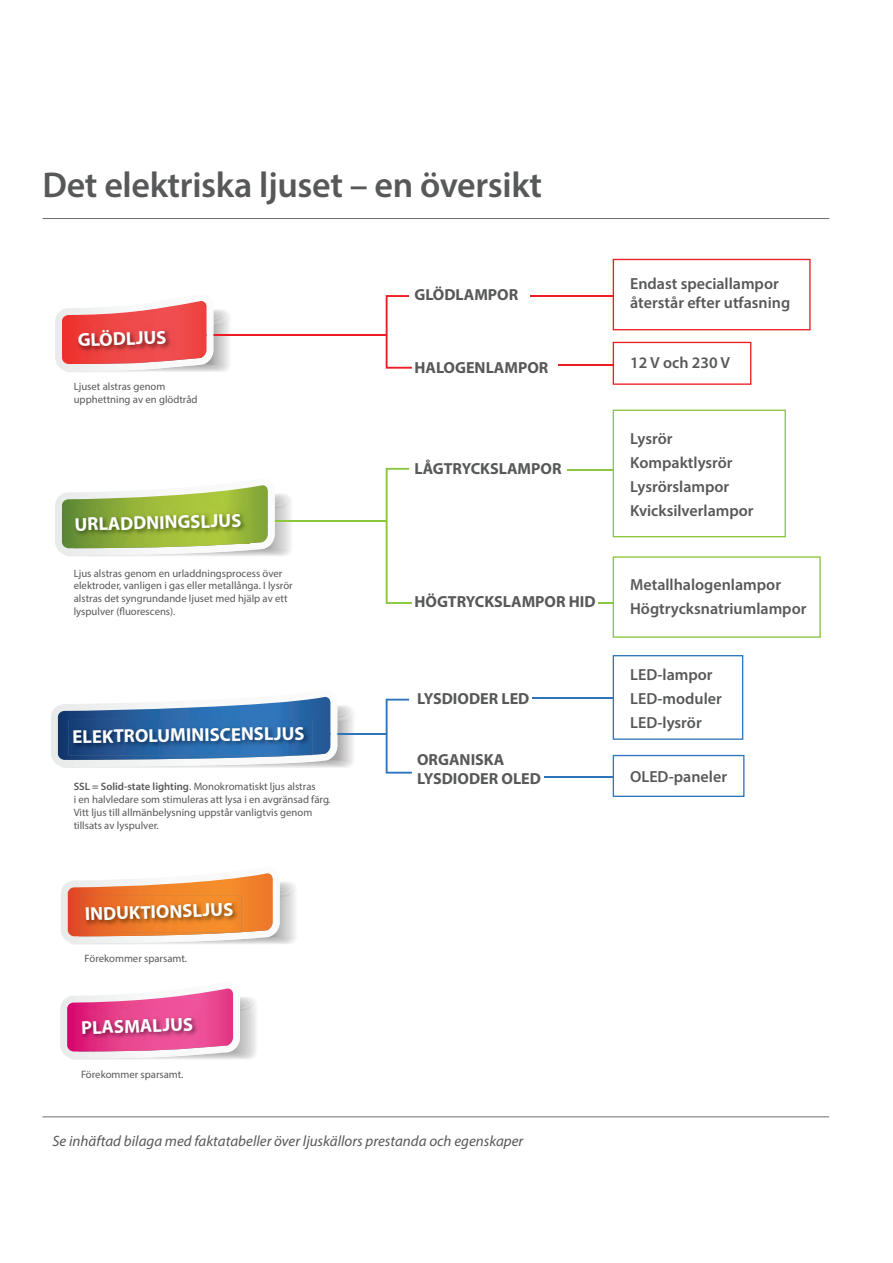
<style>
.page{position:relative;width:893px;height:1263px;background:#fff}
.page>*{position:absolute;margin:0;border:0;box-sizing:border-box;transform-origin:0 0}
.t1{font:600 36px "Myriad Pro";letter-spacing:-.01em;color:#57585a}
.t2{font:700 18.75px "Myriad Pro";color:#fff}
.t3{font:600 16.05px/24.2px "Myriad Pro";color:#57585a}
.t4{font:700 16.05px/19.2px "Myriad Pro";color:#57585a}
.t5{font:italic 15px "Myriad Pro";color:#57585a}
.t6{font:10.65px/12.9px "Myriad Pro";color:#57585a}
.s1{font-weight:600}
</style>
<div class="page">
<hr style="left:167px;top:334px;width:219px;height:2px;background:#ee1d23">
<hr style="left:531px;top:295px;width:83px;height:1px;background:#ee1d23">
<hr style="left:558px;top:365px;width:56px;height:1px;background:#ee1d23">
<hr style="left:205px;top:520px;width:181px;height:2px;background:#8bc63e">
<hr style="left:567px;top:469px;width:46px;height:2px;background:#8bc63e">
<hr style="left:205px;top:733px;width:181px;height:2px;background:#2e76bc">
<hr style="left:532px;top:698px;width:82px;height:1px;background:#2e76bc">
<hr style="left:544px;top:776px;width:70px;height:1px;background:#2e76bc">
<svg style="left:60px;top:988px;width:196px;height:72px"></svg>
<svg style="left:55px;top:485px;width:236px;height:71px"></svg>
<svg style="left:55px;top:301px;width:175px;height:71px"></svg>
<svg style="left:51px;top:696px;width:303px;height:72px"></svg>
<img style="left:69px;top:720px;width:244px;height:35px">
<img style="left:71px;top:507px;width:178px;height:36px">
<img style="left:74px;top:324px;width:101px;height:35px">
<img style="left:77px;top:1011px;width:124px;height:35px">
<svg style="left:61px;top:873px;width:235px;height:71px"></svg>
<img style="left:81px;top:896px;width:160px;height:37px">
<svg style="left:386px;top:295px;width:26px;height:74px"></svg>
<svg style="left:386px;top:468px;width:26px;height:136px"></svg>
<svg style="left:386px;top:699px;width:26px;height:75px"></svg>
<svg style="left:613px;top:410px;width:173px;height:127px"></svg>
<svg style="left:613px;top:259px;width:198px;height:71px"></svg>
<svg style="left:613px;top:342px;width:138px;height:43px"></svg>
<svg style="left:613px;top:655px;width:130px;height:85px"></svg>
<svg style="left:613px;top:755px;width:131px;height:42px"></svg>
<svg style="left:598px;top:556px;width:223px;height:82px"></svg>
<hr style="left:43px;top:1116px;width:786px;height:1px;background:#6c6d70">
<hr style="left:43px;top:218px;width:786px;height:1px;background:#6c6d70">
<h1 class="t1" style="left:43px;top:162px;width:501px">Det elektriska ljuset – en översikt</h1>
<h2 class="t2" style="left:77px;top:328px;width:90px;rotate:-2deg">GLÖDLJUS</h2>
<p class="t6" style="left:74px;top:380px;width:125px">Ljuset alstras genom upphettning av en glödtråd</p>
<h2 class="t2" style="left:74px;top:511px;width:168px;rotate:-1deg">URLADDNINGSLJUS</h2>
<p class="t6" style="left:74px;top:566px;width:221px">Ljus alstras genom en urladdningsprocess över elektroder, vanligen i gas eller metallånga. I lysrör alstras det syngrundande ljuset med hjälp av ett lyspulver (-uorescens).</p>
<h2 class="t2" style="left:72px;top:725px;width:234px;rotate:-1deg">ELEKTROLUMINISCENSLJUS</h2>
<p class="t6" style="left:74px;top:780px;width:258px"><span class="s1">SSL = Solid-state lighting</span>. Monokromatiskt ljus alstras<br>i en halvledare som stimuleras att lysa i en avgränsad färg.<br>Vitt ljus till allmänbelysning uppstår vanligtvis genom tillsats av lyspulver.</p>
<h2 class="t2" style="left:85px;top:902px;width:150px;rotate:-2deg">INDUKTIONSLJUS</h2>
<p class="t6" style="left:85px;top:952px;width:104px">Förekommer sparsamt.</p>
<h2 class="t2" style="left:81px;top:1015px;width:113px;rotate:-2deg">PLASMALJUS</h2>
<p class="t6" style="left:81px;top:1068px;width:104px">Förekommer sparsamt.</p>
<h3 class="t4" style="left:414px;top:285px;width:105px">GLÖDLAMPOR</h3>
<h3 class="t4" style="left:414px;top:357px;width:135px">HALOGENLAMPOR</h3>
<h3 class="t4" style="left:414px;top:458px;width:149px">LÅGTRYCKSLAMPOR</h3>
<h3 class="t4" style="left:414px;top:591px;width:183px">HÖGTRYCKSLAMPOR HID</h3>
<h3 class="t4" style="left:417px;top:689px;width:114px">LYSDIODER LED</h3>
<h3 class="t4" style="left:417px;top:749px;width:125px">ORGANISKA<br>LYSDIODER OLED</h3>
<h3 class="t5" style="left:52px;top:1132px;width:472px">Se inhäftad bilaga med faktatabeller över ljuskällors prestanda och egenskaper</h3>
<h3 class="t3" style="left:630px;top:274px;width:162px;line-height:18.8px">Endast speciallampor återstår efter utfasning</h3>
<h3 class="t3" style="left:630px;top:350px;width:101px">12 V och 230 V</h3>
<h3 class="t3" style="left:630px;top:426px;width:125px">Lysrör<br>Kompaktlysrör<br>Lysrörslampor<br>Kvicksilverlampor</h3>
<h3 class="t3" style="left:630px;top:572px;width:178px">Metallhalogenlampor<br>Högtrycksnatriumlampor</h3>
<h3 class="t3" style="left:630px;top:662px;width:93px">LED-lampor<br>LED-moduler<br>LED-lysrör</h3>
<h3 class="t3" style="left:630px;top:764px;width:98px">OLED-paneler</h3>
</div>
